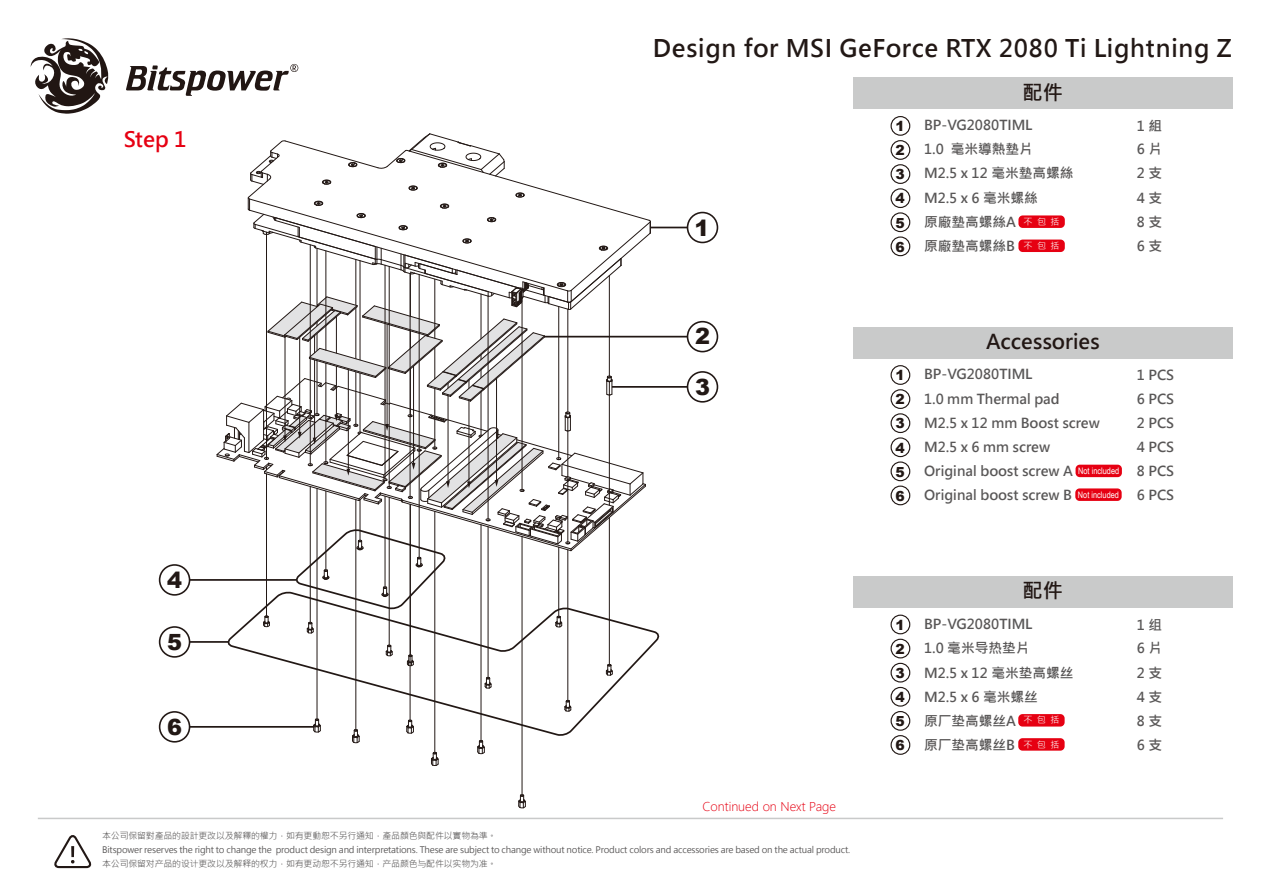
<style>
.page{position:relative;width:1263px;height:893px;background:#fff}
.page>*{position:absolute;margin:0;border:0;box-sizing:border-box;transform-origin:0 0}
.t1{font:700 24px "Microsoft Jheng Hei";letter-spacing:.025em;color:#221815}
.t2{font:900 22.35px "Arial";color:#221815}
.t3{font:700 21px "Microsoft Jheng Hei";color:#e60012}
.t4{font:700 20.25px "Microsoft Jheng Hei";color:#221714}
.t5{font:900 13.95px "Arial";color:#221815}
.t6{font:700 13.65px "Microsoft Jheng Hei";color:#595757}
.t7{font:300 12px "Microsoft Jheng Hei";color:#e60012}
.t8{font:9px "Microsoft Jheng Hei";letter-spacing:-.02em;color:#595757}
.t9{font:9px "Arial Narrow";color:#fff}
.t10{font:9px "Microsoft Jheng Hei";color:#fff}
</style>
<div class="page">
<svg style="left:477px;top:740px;width:8px;height:14px"></svg>
<svg style="left:352px;top:736px;width:8px;height:7px"></svg>
<svg style="left:518px;top:794px;width:8px;height:15px"></svg>
<svg style="left:431px;top:752px;width:8px;height:14px"></svg>
<svg style="left:30px;top:38px;width:79px;height:76px"></svg>
<svg style="left:126px;top:64px;width:172px;height:32px"></svg>
<div style="left:853px;top:77px;width:379px;height:32px;background:#c9caca"></div>
<div style="left:890px;top:116px;width:20px;height:20px;border:1px solid #221815;border-radius:50%"></div>
<div style="left:890px;top:140px;width:20px;height:20px;border:1px solid #221815;border-radius:50%"></div>
<div style="left:890px;top:188px;width:20px;height:20px;border:1px solid #221815;border-radius:50%"></div>
<div style="left:890px;top:212px;width:20px;height:20px;border:1px solid #221815;border-radius:50%"></div>
<div style="left:890px;top:236px;width:20px;height:20px;border:1px solid #221815;border-radius:50%"></div>
<div style="left:890px;top:164px;width:20px;height:20px;border:1px solid #221815;border-radius:50%"></div>
<div style="left:853px;top:576px;width:379px;height:32px;background:#c9caca"></div>
<div style="left:890px;top:615px;width:20px;height:19px;border:1px solid #221815;border-radius:50%"></div>
<div style="left:890px;top:663px;width:20px;height:19px;border:1px solid #221815;border-radius:50%"></div>
<div style="left:890px;top:639px;width:20px;height:19px;border:1px solid #221815;border-radius:50%"></div>
<div style="left:890px;top:687px;width:20px;height:20px;border:1px solid #221815;border-radius:50%"></div>
<div style="left:890px;top:711px;width:20px;height:20px;border:1px solid #221815;border-radius:50%"></div>
<div style="left:890px;top:735px;width:20px;height:20px;border:1px solid #221815;border-radius:50%"></div>
<div style="left:853px;top:327px;width:379px;height:32px;background:#c9caca"></div>
<div style="left:890px;top:365px;width:20px;height:20px;border:1px solid #221815;border-radius:50%"></div>
<div style="left:890px;top:389px;width:20px;height:20px;border:1px solid #221815;border-radius:50%"></div>
<div style="left:890px;top:437px;width:20px;height:20px;border:1px solid #221815;border-radius:50%"></div>
<div style="left:890px;top:461px;width:20px;height:20px;border:1px solid #221815;border-radius:50%"></div>
<div style="left:890px;top:486px;width:20px;height:19px;border:1px solid #221815;border-radius:50%"></div>
<div style="left:890px;top:413px;width:20px;height:20px;border:1px solid #221815;border-radius:50%"></div>
<svg style="left:54px;top:835px;width:38px;height:34px"></svg>
<hr style="left:38px;top:818px;width:1185px;height:1px;background:#c9caca">
<div style="left:687px;top:212px;width:31px;height:31px;border:2px solid #221815;border-radius:50%"></div>
<hr style="left:650px;top:227px;width:37px;height:1px;background:#221815">
<div style="left:159px;top:564px;width:31px;height:32px;border:2px solid #221815;border-radius:50%"></div>
<hr style="left:190px;top:579px;width:106px;height:2px;background:#221815">
<div style="left:159px;top:626px;width:31px;height:32px;border:2px solid #221815;border-radius:50%"></div>
<hr style="left:190px;top:641px;width:39px;height:2px;background:#221815">
<div style="left:159px;top:711px;width:31px;height:32px;border:2px solid #221815;border-radius:50%"></div>
<hr style="left:190px;top:726px;width:124px;height:2px;background:#221815">
<div style="left:687px;top:371px;width:31px;height:32px;border:2px solid #221815;border-radius:50%"></div>
<hr style="left:612px;top:386px;width:75px;height:2px;background:#221815">
<div style="left:687px;top:321px;width:31px;height:31px;border:2px solid #221815;border-radius:50%"></div>
<hr style="left:544px;top:336px;width:143px;height:1px;background:#221815">
<hr style="left:434px;top:511px;width:1px;height:242px;background:#221815">
<hr style="left:481px;top:525px;width:1px;height:216px;background:#221815">
<hr style="left:522px;top:537px;width:1px;height:258px;background:#221815">
<div style="left:1018px;top:215px;width:47px;height:13px;background:#e60012;border-radius:4px"></div>
<div style="left:1018px;top:240px;width:47px;height:12px;background:#e60012;border-radius:4px"></div>
<div style="left:1075px;top:465px;width:47px;height:12px;background:#e60012;border-radius:4px"></div>
<div style="left:1075px;top:488px;width:47px;height:13px;background:#e60012;border-radius:4px"></div>
<svg style="left:216px;top:133px;width:435px;height:458px"></svg>
<svg style="left:226px;top:591px;width:434px;height:145px"></svg>
<div style="left:1018px;top:714px;width:46px;height:12px;background:#e60012;border-radius:4px"></div>
<div style="left:1018px;top:738px;width:46px;height:13px;background:#e60012;border-radius:4px"></div>
<h1 class="t1" style="left:653px;top:33px;width:581px">Design for MSI GeForce RTX 2080 Ti Lightning Z</h1>
<h3 class="t3" style="left:124px;top:126px;width:64px">Step 1</h3>
<h2 class="t2" style="left:167px;top:564px;width:16px">4</h2>
<h2 class="t2" style="left:167px;top:626px;width:16px">5</h2>
<h2 class="t2" style="left:167px;top:711px;width:16px">6</h2>
<h2 class="t2" style="left:695px;top:212px;width:16px">1</h2>
<h2 class="t2" style="left:695px;top:320px;width:16px">2</h2>
<h2 class="t2" style="left:695px;top:371px;width:16px">3</h2>
<p class="t7" style="left:702px;top:799px;width:135px">Continued on Next Page</p>
<p class="t8" style="left:102px;top:830px;width:396px">本公司保留對產品的設計更改以及解釋的權力，如有更動恕不另行通知，產品顏色與配件以實物為準。</p>
<p class="t8" style="left:102px;top:858px;width:396px">本公司保留对产品的设计更改以及解释的权力，如有更动恕不另行通知，产品颜色与配件以实物为准。</p>
<p class="t8" style="left:102px;top:844px;width:749px">Bitspower reserves the right to change the product design and interpretations. These are subject to change without notice. Product colors and accessories are based on the actual product.</p>
<h3 class="t4" style="left:1022px;top:79px;width:42px">配件</h3>
<p class="t5" style="left:895px;top:116px;width:11px">1</p>
<p class="t6" style="left:924px;top:117px;width:110px">BP-VG2080TIML</p>
<p class="t6" style="left:1137px;top:118px;width:27px">1 組</p>
<p class="t5" style="left:895px;top:140px;width:11px">2</p>
<p class="t6" style="left:924px;top:141px;width:110px">1.0 毫米導熱墊片</p>
<p class="t6" style="left:1137px;top:141px;width:27px">6 片</p>
<p class="t5" style="left:895px;top:188px;width:11px">4</p>
<p class="t6" style="left:924px;top:189px;width:115px">M2.5 x 6 毫米螺絲</p>
<p class="t6" style="left:1137px;top:189px;width:27px">4 支</p>
<p class="t5" style="left:895px;top:212px;width:11px">5</p>
<p class="t6" style="left:924px;top:214px;width:93px">原廠墊高螺絲A</p>
<p class="t6" style="left:1137px;top:214px;width:27px">8 支</p>
<p class="t5" style="left:895px;top:236px;width:11px">6</p>
<p class="t6" style="left:924px;top:238px;width:92px">原廠墊高螺絲B</p>
<p class="t6" style="left:1137px;top:238px;width:27px">6 支</p>
<p class="t5" style="left:895px;top:164px;width:11px">3</p>
<p class="t6" style="left:924px;top:165px;width:151px">M2.5 x 12 毫米墊高螺絲</p>
<p class="t6" style="left:1137px;top:165px;width:27px">2 支</p>
<p class="t10" style="left:1024px;top:216px;width:37px">不 包 括</p>
<p class="t10" style="left:1024px;top:240px;width:37px">不 包 括</p>
<h3 class="t4" style="left:986px;top:329px;width:115px">Accessories</h3>
<p class="t5" style="left:895px;top:365px;width:11px">1</p>
<p class="t6" style="left:924px;top:366px;width:110px">BP-VG2080TIML</p>
<p class="t6" style="left:1137px;top:367px;width:39px">1 PCS</p>
<p class="t5" style="left:895px;top:389px;width:11px">2</p>
<p class="t6" style="left:924px;top:390px;width:137px">1.0 mm Thermal pad</p>
<p class="t6" style="left:1137px;top:390px;width:39px">6 PCS</p>
<p class="t5" style="left:895px;top:437px;width:11px">4</p>
<p class="t6" style="left:924px;top:439px;width:127px">M2.5 x 6 mm screw</p>
<p class="t6" style="left:1137px;top:439px;width:39px">4 PCS</p>
<p class="t5" style="left:895px;top:461px;width:11px">5</p>
<p class="t6" style="left:924px;top:463px;width:150px">Original boost screw A</p>
<p class="t6" style="left:1137px;top:463px;width:39px">8 PCS</p>
<p class="t5" style="left:895px;top:486px;width:11px">6</p>
<p class="t6" style="left:924px;top:487px;width:149px">Original boost screw B</p>
<p class="t6" style="left:1137px;top:487px;width:39px">6 PCS</p>
<p class="t5" style="left:895px;top:413px;width:11px">3</p>
<p class="t6" style="left:924px;top:414px;width:177px">M2.5 x 12 mm Boost screw</p>
<p class="t6" style="left:1137px;top:414px;width:39px">2 PCS</p>
<p class="t9" style="left:1078px;top:464px;width:43px">Not included</p>
<p class="t9" style="left:1078px;top:488px;width:43px">Not included</p>
<h3 class="t4" style="left:1022px;top:578px;width:42px">配件</h3>
<p class="t5" style="left:895px;top:615px;width:11px">1</p>
<p class="t6" style="left:924px;top:615px;width:110px">BP-VG2080TIML</p>
<p class="t6" style="left:1137px;top:616px;width:27px">1 组</p>
<p class="t5" style="left:895px;top:663px;width:11px">3</p>
<p class="t6" style="left:924px;top:664px;width:151px">M2.5 x 12 毫米垫高螺丝</p>
<p class="t6" style="left:1137px;top:664px;width:27px">2 支</p>
<p class="t5" style="left:895px;top:639px;width:11px">2</p>
<p class="t6" style="left:924px;top:639px;width:107px">1.0 毫米导热垫片</p>
<p class="t6" style="left:1137px;top:639px;width:27px">6 片</p>
<p class="t5" style="left:895px;top:687px;width:11px">4</p>
<p class="t6" style="left:924px;top:688px;width:115px">M2.5 x 6 毫米螺丝</p>
<p class="t6" style="left:1137px;top:688px;width:27px">4 支</p>
<p class="t5" style="left:895px;top:711px;width:11px">5</p>
<p class="t6" style="left:924px;top:712px;width:93px">原厂垫高螺丝A</p>
<p class="t6" style="left:1137px;top:712px;width:27px">8 支</p>
<p class="t5" style="left:895px;top:735px;width:11px">6</p>
<p class="t6" style="left:924px;top:736px;width:92px">原厂垫高螺丝B</p>
<p class="t6" style="left:1137px;top:736px;width:27px">6 支</p>
<p class="t10" style="left:1023px;top:714px;width:37px">不 包 括</p>
<p class="t10" style="left:1023px;top:739px;width:37px">不 包 括</p>
</div>
